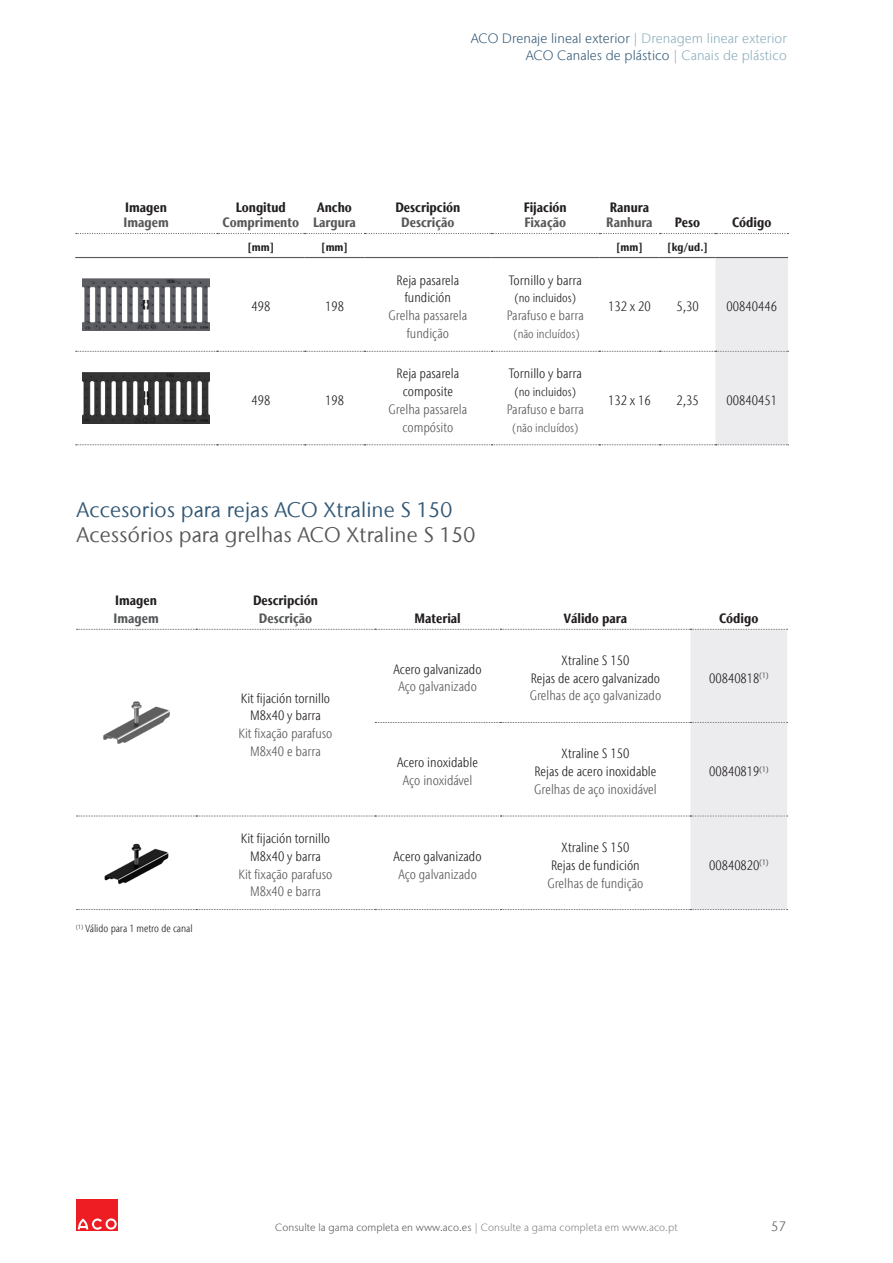
<style>
.page{position:relative;width:893px;height:1263px;background:#fff}
.page>*{position:absolute;margin:0;border:0;box-sizing:border-box;transform-origin:0 0}
.Intermediate_heading_-_blue{font:21px/25.2px "Stone Sans IIITC Com";letter-spacing:.005em;color:#57585a}
.Text{font:300 condensed 13.5px/17.9px "Stone Sans IIITC Com";color:#231f20;text-align:center}
.Text-2{font:300 condensed 13.5px/17.9px "Stone Sans IIITC Com";color:#57585a;text-align:center}
.X-axis{font:700 condensed 13.5px "Stone Sans IIITC Com";color:#231f20}
.t1{font:300 13.5px/17.9px "Stone Sans IIITC Com";letter-spacing:.005em;color:#335875;text-align:right}
.X-axis-2{font:700 condensed 13.5px "Stone Sans IIITC Com";color:#57585a}
.t2{font:300 13.5px "Stone Sans IIITC Com";color:#57585a}
.Text-3{font:300 condensed 12px "Stone Sans IIITC Com";color:#57585a}
.Text-4{font:300 condensed 12px "Stone Sans IIITC Com";color:#231f20}
.X-axis___Dimensions{font:700 condensed 11.25px "Stone Sans IIITC Com";color:#231f20}
.t3{font:300 10.5px "Stone Sans IIITC Pro";letter-spacing:.005em;color:#57585a}
.t4{font:300 condensed 10.5px "Stone Sans IIITC Com";color:#231f20}
.s1{color:#8aacbc}
.s2{color:#335875}
.s3{color:#808285}
</style>
<div class="page">
<div style="left:77px;top:1199px;width:13px;height:32px;background:#ee1d23"></div>
<div style="left:91px;top:1199px;width:13px;height:32px;background:#ee1d23"></div>
<div style="left:105px;top:1199px;width:13px;height:32px;background:#ee1d23"></div>
<svg style="left:77px;top:1218px;width:40px;height:12px"></svg>
<svg style="left:76px;top:233px;width:712px;height:1px"></svg>
<hr style="left:75px;top:257px;width:142px;height:1px;background:#57585a">
<svg style="left:76px;top:257px;width:713px;height:188px"></svg>
<img style="left:82px;top:279px;width:128px;height:51px">
<img style="left:82px;top:372px;width:128px;height:52px">
<svg style="left:77px;top:629px;width:711px;height:281px"></svg>
<img style="left:98px;top:699px;width:76px;height:47px">
<img style="left:99px;top:837px;width:75px;height:51px">
<p class="t1" style="left:471px;top:29px;width:317px">ACO Drenaje lineal exterior <span class="s1">| Drenagem linear exterior<br></span>ACO Canales de plástico <span class="s1">| Canais de plástico</span></p>
<p class="X-axis" style="left:125px;top:199px;width:43px">Imagen</p>
<p class="X-axis-2" style="left:123px;top:214px;width:47px">Imagem</p>
<p class="X-axis" style="left:236px;top:199px;width:51px">Longitud</p>
<p class="X-axis-2" style="left:223px;top:214px;width:78px">Comprimento</p>
<p class="X-axis" style="left:317px;top:199px;width:36px">Ancho</p>
<p class="X-axis-2" style="left:313px;top:214px;width:44px">Largura</p>
<p class="X-axis" style="left:395px;top:199px;width:66px">Descripción</p>
<p class="X-axis-2" style="left:401px;top:214px;width:55px">Descrição</p>
<p class="X-axis" style="left:524px;top:199px;width:44px">Fijación</p>
<p class="X-axis-2" style="left:524px;top:214px;width:43px">Fixação</p>
<p class="X-axis" style="left:610px;top:199px;width:41px">Ranura</p>
<p class="X-axis-2" style="left:606px;top:214px;width:48px">Ranhura</p>
<p class="X-axis" style="left:675px;top:214px;width:27px">Peso</p>
<p class="X-axis" style="left:732px;top:214px;width:41px">Código</p>
<p class="X-axis___Dimensions" style="left:248px;top:240px;width:28px">[mm]</p>
<p class="X-axis___Dimensions" style="left:321px;top:240px;width:28px">[mm]</p>
<p class="X-axis___Dimensions" style="left:616px;top:240px;width:28px">[mm]</p>
<p class="X-axis___Dimensions" style="left:667px;top:240px;width:42px">[kg/ud.]</p>
<p class="Text" style="left:251px;top:298px;width:20px">498</p>
<p class="Text" style="left:325px;top:298px;width:20px">198</p>
<p class="Text" style="left:251px;top:391px;width:20px">498</p>
<p class="Text" style="left:325px;top:391px;width:20px">198</p>
<p class="Text" style="left:397px;top:271px;width:64px">Reja pasarela fundición</p>
<p class="Text-2" style="left:389px;top:307px;width:80px">Grelha passarela fundição</p>
<p class="Text" style="left:397px;top:364px;width:64px">Reja pasarela composite</p>
<p class="Text-2" style="left:389px;top:400px;width:80px">Grelha passarela</p>
<p class="Text-2" style="left:402px;top:418px;width:52px">compósito</p>
<p class="Text" style="left:509px;top:271px;width:75px">Tornillo y barra</p>
<p class="Text-4" style="left:515px;top:291px;width:62px">(no incluidos)</p>
<p class="Text-2" style="left:507px;top:307px;width:79px">Parafuso e barra</p>
<p class="Text-3" style="left:514px;top:327px;width:67px">(não incluídos)</p>
<p class="Text" style="left:509px;top:364px;width:75px">Tornillo y barra</p>
<p class="Text-4" style="left:515px;top:384px;width:62px">(no incluidos)</p>
<p class="Text-2" style="left:507px;top:400px;width:79px">Parafuso e barra</p>
<p class="Text-3" style="left:512px;top:420px;width:67px">(não incluídos)</p>
<p class="Text" style="left:608px;top:298px;width:44px">132 x 20</p>
<p class="Text" style="left:676px;top:298px;width:24px">5,30</p>
<p class="Text" style="left:726px;top:298px;width:52px">00840446</p>
<p class="Text" style="left:608px;top:391px;width:44px">132 x 16</p>
<p class="Text" style="left:676px;top:391px;width:24px">2,35</p>
<p class="Text" style="left:726px;top:391px;width:52px">00840451</p>
<p class="Intermediate_heading_-_blue" style="left:77px;top:497px;width:400px"><span class="s2">Accesorios para rejas ACO Xtraline S 150<br></span>Acessórios para grelhas ACO Xtraline S 150</p>
<p class="X-axis" style="left:115px;top:592px;width:43px">Imagen</p>
<p class="X-axis-2" style="left:114px;top:610px;width:47px">Imagem</p>
<p class="t4" style="left:76px;top:922px;width:118px"><sup>(1)</sup> Válido para 1 metro de canal</p>
<p class="X-axis" style="left:253px;top:592px;width:66px">Descripción</p>
<p class="X-axis-2" style="left:259px;top:610px;width:55px">Descrição</p>
<p class="X-axis" style="left:414px;top:610px;width:48px">Material</p>
<p class="X-axis" style="left:564px;top:610px;width:65px">Válido para</p>
<p class="X-axis" style="left:719px;top:610px;width:41px">Código</p>
<p class="Text" style="left:241px;top:689px;width:91px">Kit fijación tornillo<br>M8x40 y barra</p>
<p class="Text-2" style="left:239px;top:724px;width:95px">Kit fixação parafuso<br>M8x40 e barra</p>
<p class="Text" style="left:241px;top:829px;width:91px">Kit fijación tornillo<br>M8x40 y barra</p>
<p class="Text-2" style="left:239px;top:865px;width:95px">Kit fixação parafuso<br>M8x40 e barra</p>
<p class="Text" style="left:394px;top:660px;width:89px">Acero galvanizado</p>
<p class="Text-2" style="left:398px;top:678px;width:80px">Aço galvanizado</p>
<p class="Text" style="left:397px;top:753px;width:82px">Acero inoxidable</p>
<p class="Text-2" style="left:403px;top:771px;width:71px">Aço inoxidável</p>
<p class="Text" style="left:394px;top:847px;width:89px">Acero galvanizado</p>
<p class="Text-2" style="left:398px;top:865px;width:80px">Aço galvanizado</p>
<p class="Text" style="left:562px;top:651px;width:69px">Xtraline S 150</p>
<p class="Text" style="left:531px;top:669px;width:131px">Rejas de acero galvanizado</p>
<p class="Text-2" style="left:530px;top:687px;width:133px">Grelhas de aço galvanizado</p>
<p class="Text" style="left:562px;top:744px;width:69px">Xtraline S 150</p>
<p class="Text" style="left:534px;top:762px;width:124px">Rejas de acero inoxidable</p>
<p class="Text-2" style="left:534px;top:780px;width:124px">Grelhas de aço inoxidável</p>
<p class="Text" style="left:562px;top:838px;width:69px">Xtraline S 150</p>
<p class="Text" style="left:551px;top:856px;width:90px">Rejas de fundición</p>
<p class="Text-2" style="left:547px;top:874px;width:98px">Grelhas de fundição</p>
<p class="Text" style="left:709px;top:669px;width:61px">00840818<sup>(1)</sup></p>
<p class="Text" style="left:709px;top:762px;width:61px">00840819<sup>(1)</sup></p>
<p class="Text" style="left:709px;top:856px;width:61px">00840820<sup>(1)</sup></p>
<p class="t3" style="left:275px;top:1221px;width:404px">Consulte la gama completa en www.aco.es <span class="s3">| Consulte a gama completa em www.aco.pt</span></p>
<p class="t2" style="left:771px;top:1218px;width:16px">57</p>
</div>
